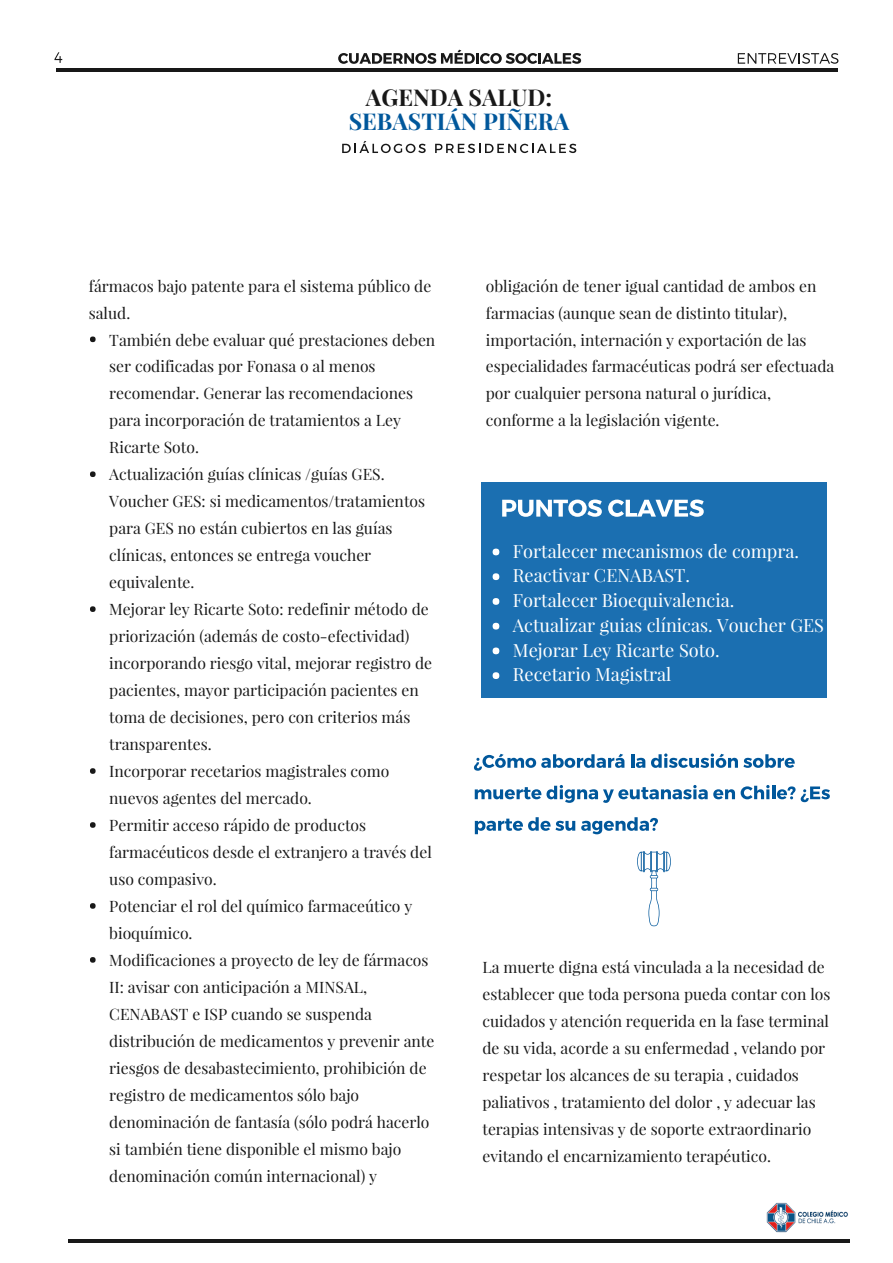
<style>
.page{position:relative;width:893px;height:1263px;background:#fff}
.page>*{position:absolute;margin:0;border:0;box-sizing:border-box;transform-origin:0 0}
.t1{font:700 23.1px "Playfair Display";color:#00579b}
.t2{font:700 23.1px "Playfair Display";color:#181818}
.t3{font:18.15px/24.8px "Playfair Display";color:#fff}
.t4{font:15.75px/27px "Playfair Display";color:#181818}
</style>
<div class="page">
<svg style="left:342px;top:141px;width:83px;height:12px"></svg>
<svg style="left:435px;top:144px;width:141px;height:9px"></svg>
<svg style="left:90px;top:336px;width:6px;height:6px"></svg>
<svg style="left:90px;top:471px;width:6px;height:6px"></svg>
<svg style="left:90px;top:606px;width:6px;height:6px"></svg>
<svg style="left:90px;top:768px;width:6px;height:6px"></svg>
<svg style="left:90px;top:822px;width:6px;height:6px"></svg>
<svg style="left:90px;top:903px;width:6px;height:6px"></svg>
<svg style="left:90px;top:957px;width:6px;height:6px"></svg>
<svg style="left:54px;top:52px;width:8px;height:11px"></svg>
<svg style="left:737px;top:53px;width:101px;height:11px"></svg>
<svg style="left:338px;top:50px;width:243px;height:14px"></svg>
<hr style="left:56px;top:69px;width:781px;height:3px;background:#181818">
<hr style="left:68px;top:1239px;width:781px;height:3px;background:#181818">
<img style="left:766px;top:1203px;width:82px;height:29px">
<svg style="left:474px;top:754px;width:150px;height:17px"></svg>
<hr style="left:631px;top:754px;width:3px;height:14px;background:#00579b">
<svg style="left:636px;top:758px;width:9px;height:10px"></svg>
<svg style="left:651px;top:753px;width:143px;height:15px"></svg>
<svg style="left:474px;top:785px;width:233px;height:18px"></svg>
<svg style="left:713px;top:785px;width:116px;height:17px"></svg>
<svg style="left:475px;top:817px;width:100px;height:17px"></svg>
<svg style="left:581px;top:817px;width:77px;height:17px"></svg>
<svg style="left:637px;top:851px;width:33px;height:75px"></svg>
<div style="left:481px;top:482px;width:345px;height:216px;background:#1b6fb1"></div>
<svg style="left:502px;top:499px;width:100px;height:18px"></svg>
<svg style="left:608px;top:499px;width:95px;height:18px"></svg>
<div style="left:492px;top:549px;width:7px;height:6px;background:#fff;border-radius:50%"></div>
<div style="left:492px;top:573px;width:7px;height:7px;background:#fff;border-radius:50%"></div>
<div style="left:492px;top:598px;width:7px;height:7px;background:#fff;border-radius:50%"></div>
<div style="left:492px;top:623px;width:7px;height:6px;background:#fff;border-radius:50%"></div>
<div style="left:492px;top:647px;width:7px;height:7px;background:#fff;border-radius:50%"></div>
<div style="left:492px;top:672px;width:7px;height:7px;background:#fff;border-radius:50%"></div>
<h1 class="t2" style="left:366px;top:81px;width:188px">AGENDA SALUD:</h1>
<h1 class="t1" style="left:349px;top:105px;width:222px">SEBASTIÁN PIÑERA</h1>
<p class="t4" style="left:89px;top:271px;width:344px">fármacos bajo patente para el sistema público de salud.</p>
<p class="t4" style="left:109px;top:325px;width:327px">También debe evaluar qué prestaciones deben ser codificadas por Fonasa o al menos recomendar. Generar las recomendaciones para incorporación de tratamientos a Ley Ricarte Soto.<br>Actualización guías clínicas /guías GES.<br>Voucher GES: si medicamentos/tratamientos para GES no están cubiertos en las guías clínicas, entonces se entrega voucher equivalente.<br>Mejorar ley Ricarte Soto: redefinir método de priorización (además de costo-efectividad) incorporando riesgo vital, mejorar registro de pacientes, mayor participación pacientes en toma de decisiones, pero con criterios más transparentes.<br>Incorporar recetarios magistrales como nuevos agentes del mercado.<br>Permitir acceso rápido de productos farmacéuticos desde el extranjero a través del uso compasivo.<br>Potenciar el rol del químico farmaceútico y bioquímico.<br>Modificaciones a proyecto de ley de fármacos II: avisar con anticipación a MINSAL, CENABAST e ISP cuando se suspenda distribución de medicamentos y prevenir ante riesgos de desabastecimiento, prohibición de registro de medicamentos sólo bajo denominación de fantasía (sólo podrá hacerlo si también tiene disponible el mismo bajo denominación común internacional) y</p>
<p class="t4" style="left:486px;top:271px;width:350px">obligación de tener igual cantidad de ambos en farmacias (aunque sean de distinto titular), importación, internación y exportación de las especialidades farmacéuticas podrá ser efectuada por cualquier persona natural o jurídica, conforme a la legislación vigente.</p>
<p class="t3" style="left:513px;top:538px;width:313px">Fortalecer mecanismos de compra.<br>Reactivar CENABAST.<br>Fortalecer Bioequivalencia.<br>Actualizar guias clínicas. Voucher GES<br>Mejorar Ley Ricarte Soto.<br>Recetario Magistral</p>
<p class="t4" style="left:482px;top:953px;width:349px">La muerte digna está vinculada a la necesidad de establecer que toda persona pueda contar con los cuidados y atención requerida en la fase terminal de su vida, acorde a su enfermedad , velando por respetar los alcances de su terapia , cuidados paliativos , tratamiento del dolor , y adecuar las terapias intensivas y de soporte extraordinario evitando el encarnizamiento terapéutico.</p>
</div>
